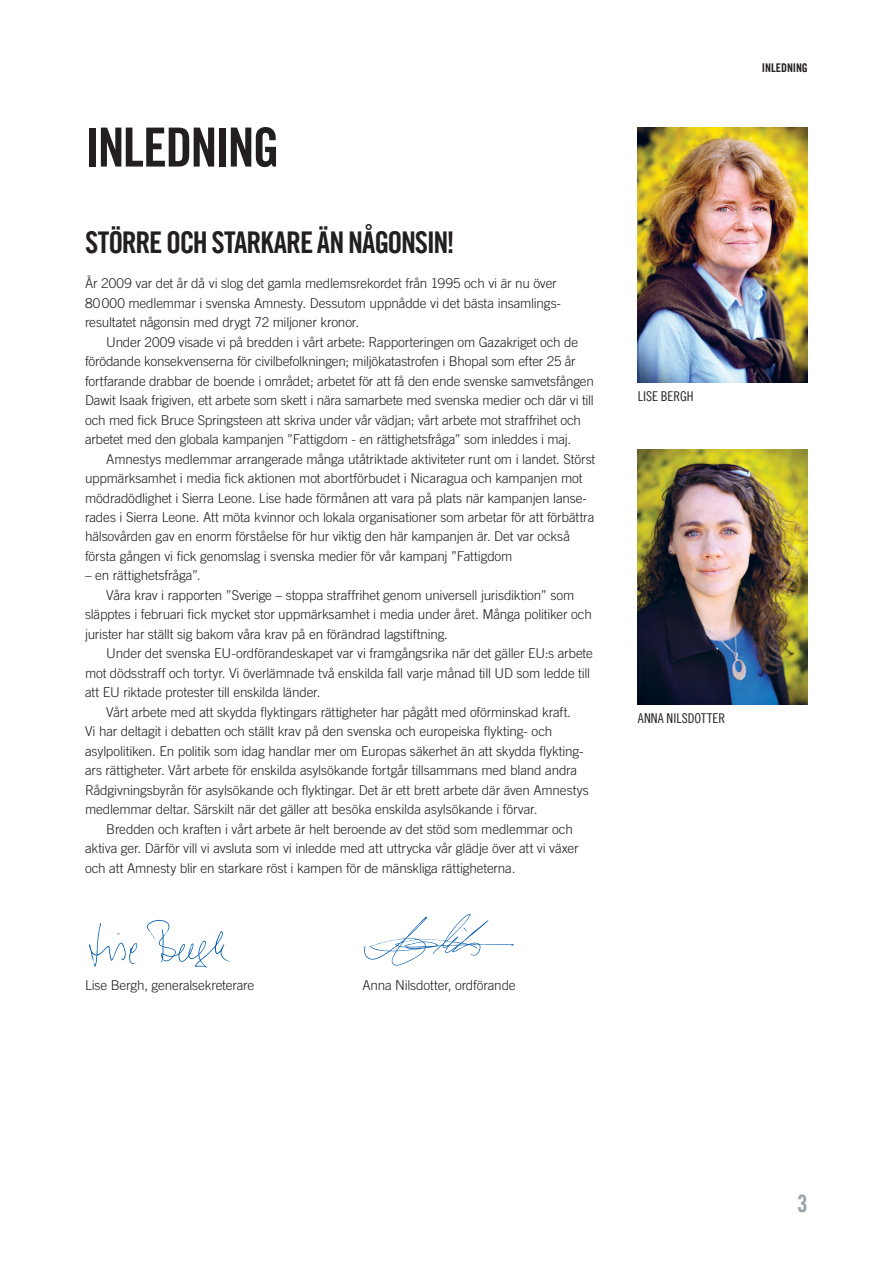
<style>
.page{position:relative;width:893px;height:1263px;background:#fff}
.page>*{position:absolute;margin:0;border:0;box-sizing:border-box;transform-origin:0 0}
.t1{font:54px "Amnesty Trade Gothic Bd Cn 20";color:#231f20}
.t2{font:30px "Amnesty Trade Gothic Bd Cn 20";color:#231f20}
.t3{font:24px "Amnesty Trade Gothic Bd Cn 20";color:#9ba4ab}
.t4{font:300 13.5px/19.5px "Amnesty Trade Gothic";letter-spacing:-.015em;color:#231f20}
.t5{font:13.5px "Amnesty Trade Gothic Cn 18";color:#231f20}
.t6{font:12px "Amnesty Trade Gothic Bd Cn 20";letter-spacing:-.01em;color:#231f20}
</style>
<div class="page">
<img style="left:638px;top:128px;width:170px;height:255px">
<img style="left:638px;top:450px;width:170px;height:255px">
<img style="left:364px;top:913px;width:150px;height:53px">
<img style="left:88px;top:919px;width:142px;height:49px">
<h1 class="t1" style="left:85px;top:114px;width:36px">INLEDNING</h1>
<h2 class="t2" style="left:85px;top:224px;width:27px">STÖRRE</h2>
<h2 class="t2" style="left:166px;top:224px;width:59px">OCH STARKARE</h2>
<h2 class="t2" style="left:317px;top:224px;width:45px">ÄN NÅGONSIN</h2>
<h2 class="t2" style="left:447px;top:224px;width:10px">!</h2>
<p class="t4" style="left:85px;top:273px;width:477px">År 2009 var det år då vi slog det gamla medlemsrekordet från 1995 och vi är nu över<br>80000 medlemmar i svenska Amnesty. Dessutom uppnådde vi det bästa insamlings&shy;resultatet någonsin med drygt 72 miljoner kronor.</p>
<p class="t4" style="left:85px;top:332px;width:510px;text-indent:21px">Under 2009 visade vi på bredden i vårt arbete: Rapporteringen om Gazakriget och de förödande konsekvenserna för civilbefolkningen; miljökatastrofen i Bhopal som efter 25 år fortfarande drabbar de boende i området; arbetet för att få den ende svenske samvetsfången Dawit Isaak frigiven, ett arbete som skett i nära samarbete med svenska medier och där vi till och med fick Bruce Springsteen att skriva under vår vädjan; vårt arbete mot straffrihet och arbetet med den globala kampanjen ”Fattigdom - en rättighetsfråga” som inleddes i maj.</p>
<p class="t4" style="left:85px;top:449px;width:512px;text-indent:21px">Amnestys medlemmar arrangerade många utåtriktade aktiviteter runt om i landet. Störst uppmärksamhet i media fick aktionen mot abortförbudet i Nicaragua och kampanjen mot mödradödlighet i Sierra Leone. Lise hade förmånen att vara på plats när kampanjen lanse&shy;rades i Sierra Leone. Att möta kvinnor och lokala organisationer som arbetar för att förbättra hälsovården gav en enorm förståelse för hur viktig den här kampanjen är. Det var också första gången vi fick genomslag i svenska medier för vår kampanj ”Fattigdom</p>
<p class="t4" style="left:85px;top:566px;width:117px">– en rättighetsfråga”.</p>
<p class="t4" style="left:106px;top:585px;width:469px">Våra krav i rapporten ”Sverige – stoppa straffrihet genom universell jurisdiktion” som</p>
<p class="t4" style="left:85px;top:605px;width:508px">släpptes i februari fick mycket stor uppmärksamhet i media under året. Många politiker och</p>
<p class="t4" style="left:85px;top:624px;width:365px">jurister har ställt sig bakom våra krav på en förändrad lagstiftning.</p>
<p class="t4" style="left:106px;top:644px;width:488px">Under det svenska EU-ordförandeskapet var vi framgångsrika när det gäller EU:s arbete</p>
<p class="t4" style="left:85px;top:663px;width:507px">mot dödsstraff och tortyr. Vi överlämnade två enskilda fall varje månad till UD som ledde till</p>
<p class="t4" style="left:85px;top:683px;width:237px">att EU riktade protester till enskilda länder.</p>
<p class="t4" style="left:106px;top:702px;width:466px">Vårt arbete med att skydda flyktingars rättigheter har pågått med oförminskad kraft.</p>
<p class="t4" style="left:85px;top:722px;width:469px">Vi har deltagit i debatten och ställt krav på den svenska och europeiska flykting- och</p>
<p class="t4" style="left:85px;top:741px;width:500px">asylpolitiken. En politik som idag handlar mer om Europas säkerhet än att skydda flykting-</p>
<p class="t4" style="left:85px;top:761px;width:494px">ars rättigheter. Vårt arbete för enskilda asylsökande fortgår tillsammans med bland andra</p>
<p class="t4" style="left:85px;top:780px;width:505px">Rådgivningsbyrån för asylsökande och flyktingar. Det är ett brett arbete där även Amnestys</p>
<p class="t4" style="left:85px;top:800px;width:454px">medlemmar deltar. Särskilt när det gäller att besöka enskilda asylsökande i förvar.</p>
<p class="t4" style="left:106px;top:819px;width:468px">Bredden och kraften i vårt arbete är helt beroende av det stöd som medlemmar och</p>
<p class="t4" style="left:85px;top:839px;width:495px">aktiva ger. Därför vill vi avsluta som vi inledde med att uttrycka vår glädje över att vi växer</p>
<p class="t4" style="left:85px;top:858px;width:432px">och att Amnesty blir en starkare röst i kampen för de mänskliga rättigheterna.</p>
<p class="t4" style="left:85px;top:975px;width:171px">Lise Bergh, generalsekreterare</p>
<p class="t4" style="left:362px;top:975px;width:155px">Anna Nilsdotter, ordförande</p>
<p class="t6" style="left:762px;top:61px;width:47px">INLEDNING</p>
<p class="t5" style="left:638px;top:388px;width:57px">LISE BERGH</p>
<p class="t5" style="left:638px;top:710px;width:12px">ANNA</p>
<p class="t5" style="left:667px;top:710px;width:42px">NILSDOTTER</p>
<h3 class="t3" style="left:797px;top:1189px;width:12px">3</h3>
</div>
